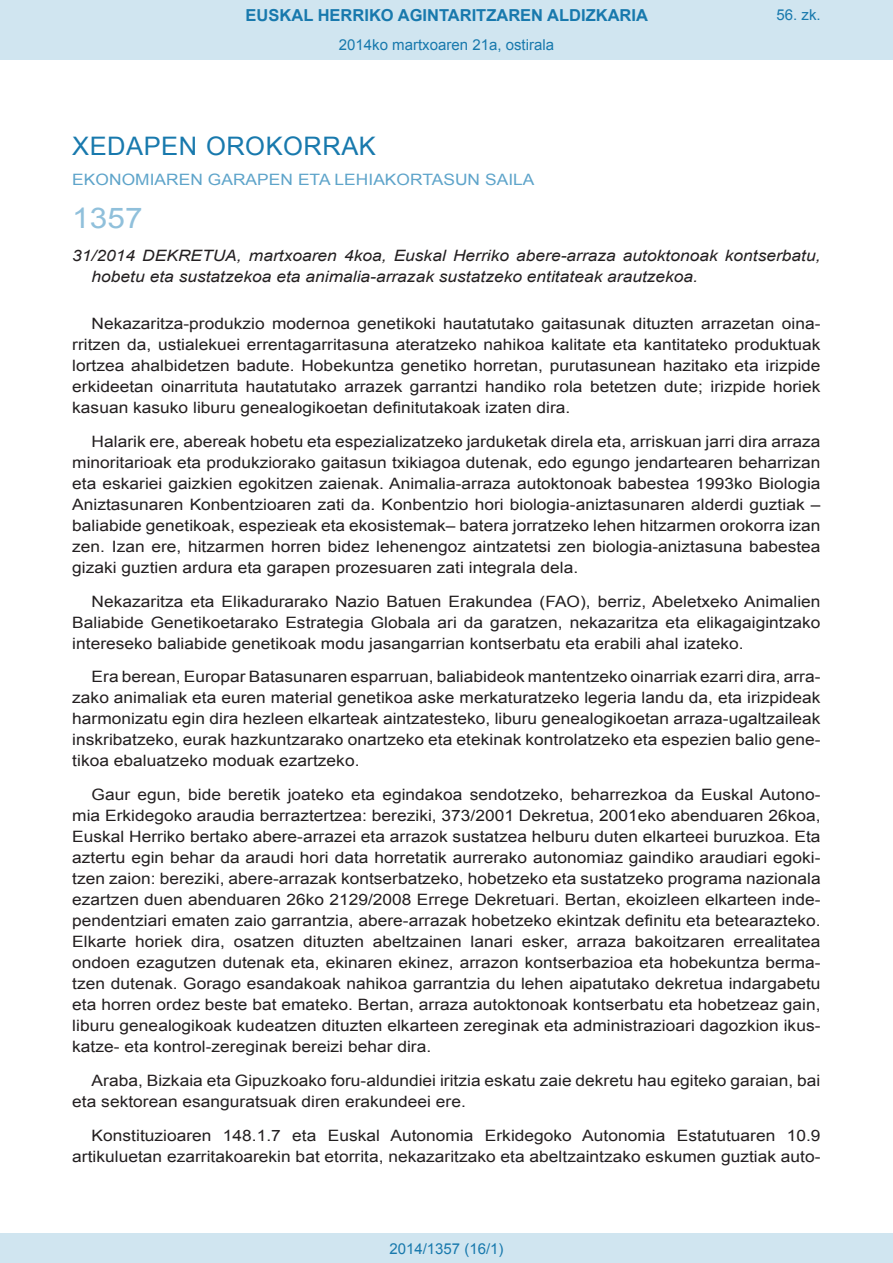
<style>
.page{position:relative;width:893px;height:1263px;background:#fff}
.page>*{position:absolute;margin:0;border:0;box-sizing:border-box;transform-origin:0 0}
.BOPVOrden{font:28.5px "Arial";color:#90c0db;scale:1.11 1}
.BOPVSeccion{font:25.5px "Arial";letter-spacing:.02em;color:#1879ad}
.t1{font:700 16.5px "Arial";color:#1879ad}
.BOPVDetalle{font:15.6px/21px "Arial";color:#231f20;text-align:justify;scale:1.11 1}
.BOPVTitulo{font:italic 15.6px/21px "Arial";color:#231f20;scale:1.11 1}
.BOPVOrganismo{font:15.6px "Arial";letter-spacing:.005em;color:#5ea4ca;scale:1.11 1}
.Paginacion_Centro{font:15px "Arial";color:#1879ad}
</style>
<div class="page">
<div style="left:0;top:0;width:893px;height:60px;background:#d0e5f0"></div>
<div style="left:0;top:1233px;width:893px;height:30px;background:#d0e5f0"></div>
<p class="t1" style="left:246px;top:4px;width:404px">EUSKAL HERRIKO AGINTARITZAREN ALDIZKARIA</p>
<p class="Paginacion_Centro" style="left:339px;top:35px;width:217px">2014ko martxoaren 21a, ostirala</p>
<p class="Paginacion_Centro" style="left:776px;top:5px;width:46px">56. zk.</p>
<p class="BOPVSeccion" style="left:72px;top:129px;width:305px">XEDAPEN OROKORRAK</p>
<p class="BOPVOrganismo" style="left:72px;top:169px;width:418px">EKONOMIAREN GARAPEN ETA LEHIAKORTASUN SAILA</p>
<p class="BOPVOrden" style="left:72px;top:199px;width:65px">1357</p>
<p class="BOPVTitulo" style="left:92px;top:246px;width:658px;text-indent:-19px">31/2014 DEKRETUA, martxoaren 4koa, Euskal Herriko abere-arraza autoktonoak kontserbatu, hobetu eta sustatzekoa eta animalia-arrazak sustatzeko entitateak arautzekoa.</p>
<p class="BOPVDetalle" style="left:72px;top:313px;width:676px;text-indent:19px">Nekazaritza-produkzio modernoa genetikoki hautatutako gaitasunak dituzten arrazetan oina&shy;rritzen da, ustialekuei errentagarritasuna ateratzeko nahikoa kalitate eta kantitateko produktuak lortzea ahalbidetzen badute. Hobekuntza genetiko horretan, purutasunean hazitako eta irizpide erkideetan oinarrituta hautatutako arrazek garrantzi handiko rola betetzen dute; irizpide horiek kasuan kasuko liburu genealogikoetan definitutakoak izaten dira.</p>
<p class="BOPVDetalle" style="left:72px;top:431px;width:676px;text-indent:19px">Halarik ere, abereak hobetu eta espezializatzeko jarduketak direla eta, arriskuan jarri dira arraza minoritarioak eta produkziorako gaitasun txikiagoa dutenak, edo egungo jendartearen beharrizan eta eskariei gaizkien egokitzen zaienak. Animalia-arraza autoktonoak babestea 1993ko Biologia Aniztasunaren Konbentzioaren zati da. Konbentzio hori biologia-aniztasunaren alderdi guztiak – baliabide genetikoak, espezieak eta ekosistemak– batera jorratzeko lehen hitzarmen orokorra izan zen. Izan ere, hitzarmen horren bidez lehenengoz aintzatetsi zen biologia-aniztasuna babestea gizaki guztien ardura eta garapen prozesuaren zati integrala dela.</p>
<p class="BOPVDetalle" style="left:72px;top:591px;width:676px;text-indent:19px">Nekazaritza eta Elikadurarako Nazio Batuen Erakundea (FAO), berriz, Abeletxeko Animalien Baliabide Genetikoetarako Estrategia Globala ari da garatzen, nekazaritza eta elikagaigintzako intereseko baliabide genetikoak modu jasangarrian kontserbatu eta erabili ahal izateko.</p>
<p class="BOPVDetalle" style="left:72px;top:666px;width:676px;text-indent:19px">Era berean, Europar Batasunaren esparruan, baliabideok mantentzeko oinarriak ezarri dira, arra&shy;zako animaliak eta euren material genetikoa aske merkaturatzeko legeria landu da, eta irizpideak harmonizatu egin dira hezleen elkarteak aintzatesteko, liburu genealogikoetan arraza-ugaltzaileak inskribatzeko, eurak hazkuntzarako onartzeko eta etekinak kontrolatzeko eta espezien balio gene&shy;tikoa ebaluatzeko moduak ezartzeko.</p>
<p class="BOPVDetalle" style="left:72px;top:784px;width:676px;text-indent:19px">Gaur egun, bide beretik joateko eta egindakoa sendotzeko, beharrezkoa da Euskal Autono&shy;mia Erkidegoko araudia berraztertzea: bereziki, 373/2001 Dekretua, 2001eko abenduaren 26koa, Euskal Herriko bertako abere-arrazei eta arrazok sustatzea helburu duten elkarteei buruzkoa. Eta aztertu egin behar da araudi hori data horretatik aurrerako autonomiaz gaindiko araudiari egoki&shy;tzen zaion: bereziki, abere-arrazak kontserbatzeko, hobetzeko eta sustatzeko programa nazionala ezartzen duen abenduaren 26ko 2129/2008 Errege Dekretuari. Bertan, ekoizleen elkarteen inde&shy;pendentziari ematen zaio garrantzia, abere-arrazak hobetzeko ekintzak definitu eta betearazteko.<br>Elkarte horiek dira, osatzen dituzten abeltzainen lanari esker, arraza bakoitzaren errealitatea ondoen ezagutzen dutenak eta, ekinaren ekinez, arrazon kontserbazioa eta hobekuntza berma&shy;tzen dutenak. Gorago esandakoak nahikoa garrantzia du lehen aipatutako dekretua indargabetu eta horren ordez beste bat emateko. Bertan, arraza autoktonoak kontserbatu eta hobetzeaz gain, liburu genealogikoak kudeatzen dituzten elkarteen zereginak eta administrazioari dagozkion ikus&shy;katze- eta kontrol-zereginak bereizi behar dira.</p>
<p class="BOPVDetalle" style="left:72px;top:1070px;width:675px;text-indent:19px">Araba, Bizkaia eta Gipuzkoako foru-aldundiei iritzia eskatu zaie dekretu hau egiteko garaian, bai eta sektorean esanguratsuak diren erakundeei ere.</p>
<p class="BOPVDetalle" style="left:72px;top:1125px;width:676px;text-align:right">Konstituzioaren 148.1.7 eta Euskal Autonomia Erkidegoko Autonomia Estatutuaren 10.9 artikuluetan ezarritakoarekin bat etorrita, nekazaritzako eta abeltzaintzako eskumen guztiak auto-</p>
<p class="Paginacion_Centro" style="left:389px;top:1238px;width:116px">2014/1357 (16/1)</p>
</div>
